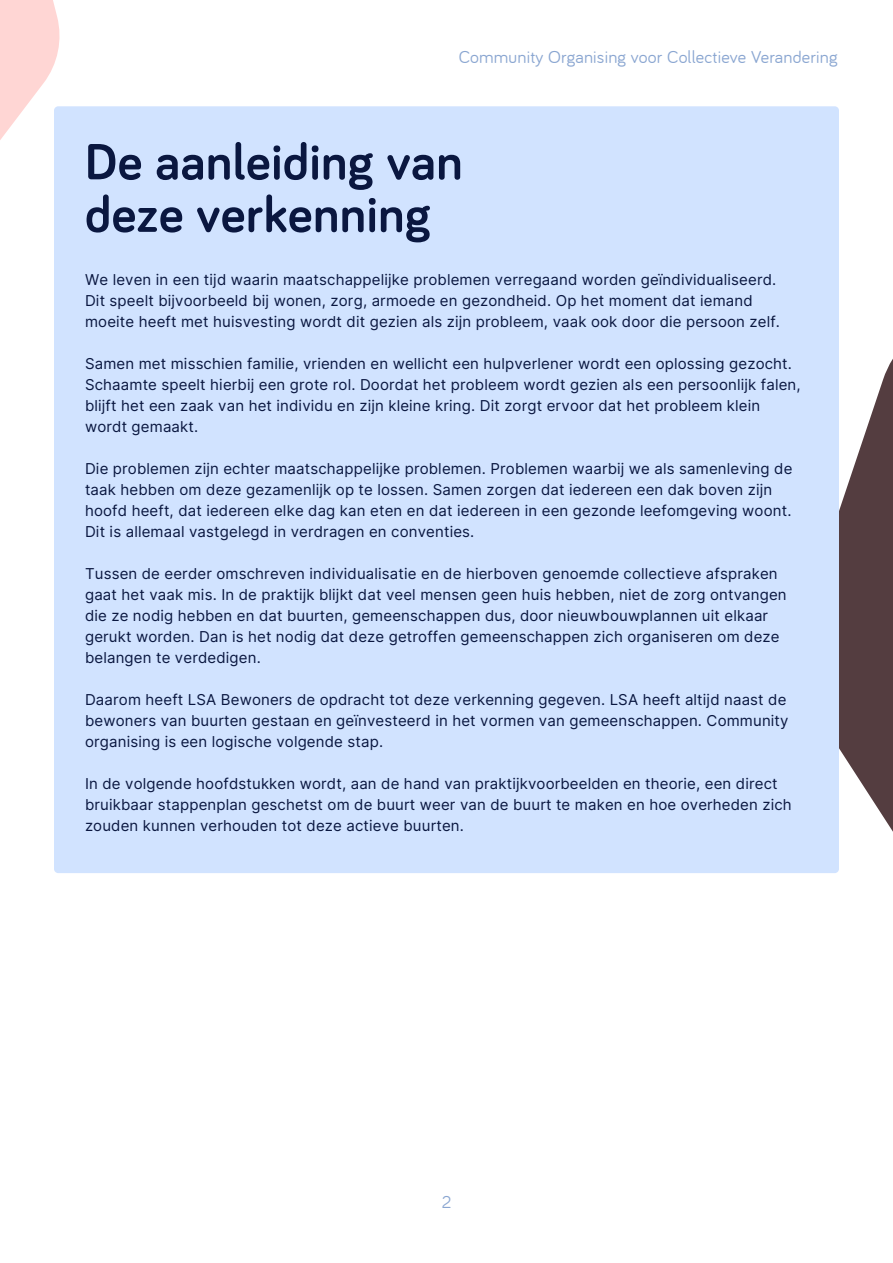
<style>
.page{position:relative;width:893px;height:1263px;background:#fff}
.page>*{position:absolute;margin:0;border:0;box-sizing:border-box;transform-origin:0 0}
.t1{font:700 52.5px/52.5px "Bariol";letter-spacing:.01em;color:#0a1740}
.t2{font:18px "Bariol";letter-spacing:.01em;color:#8aa6d1}
.t3{font:15px/21px "Inter";letter-spacing:.01em;color:#0a1740}
</style>
<div class="page">
<svg style="left:839px;top:359px;width:54px;height:473px;fill:#543d40"></svg>
<div style="left:54px;top:106px;width:785px;height:767px;background:#d1e3ff;border-radius:4px"></div>
<svg style="left:0;top:0;width:63px;height:140px"></svg>
<p class="t2" style="left:459px;top:47px;width:380px">Community Organising voor Collectieve Verandering</p>
<h1 class="t1" style="left:85px;top:136px;width:379px">De aanleiding van deze verkenning</h1>
<p class="t3" style="left:85px;top:269px;width:696px">We leven in een tijd waarin maatschappelijke problemen verregaand worden geïndividualiseerd.<br>Dit speelt bijvoorbeeld bij wonen, zorg, armoede en gezondheid. Op het moment dat iemand moeite heeft met huisvesting wordt dit gezien als zijn probleem, vaak ook door die persoon zelf.</p>
<p class="t3" style="left:85px;top:353px;width:717px">Samen met misschien familie, vrienden en wellicht een hulpverlener wordt een oplossing gezocht.<br>Schaamte speelt hierbij een grote rol. Doordat het probleem wordt gezien als een persoonlijk falen, blijft het een zaak van het individu en zijn kleine kring. Dit zorgt ervoor dat het probleem klein wordt gemaakt.</p>
<p class="t3" style="left:85px;top:458px;width:709px">Die problemen zijn echter maatschappelijke problemen. Problemen waarbij we als samenleving de taak hebben om deze gezamenlijk op te lossen. Samen zorgen dat iedereen een dak boven zijn hoofd heeft, dat iedereen elke dag kan eten en dat iedereen in een gezonde leefomgeving woont.<br>Dit is allemaal vastgelegd in verdragen en conventies.</p>
<p class="t3" style="left:85px;top:563px;width:703px">Tussen de eerder omschreven individualisatie en de hierboven genoemde collectieve afspraken gaat het vaak mis. In de praktijk blijkt dat veel mensen geen huis hebben, niet de zorg ontvangen die ze nodig hebben en dat buurten, gemeenschappen dus, door nieuwbouwplannen uit elkaar gerukt worden. Dan is het nodig dat deze getroffen gemeenschappen zich organiseren om deze belangen te verdedigen.</p>
<p class="t3" style="left:85px;top:689px;width:705px">Daarom heeft LSA Bewoners de opdracht tot deze verkenning gegeven. LSA heeft altijd naast de bewoners van buurten gestaan en geïnvesteerd in het vormen van gemeenschappen. Community organising is een logische volgende stap.</p>
<p class="t3" style="left:85px;top:773px;width:708px">In de volgende hoofdstukken wordt, aan de hand van praktijkvoorbeelden en theorie, een direct bruikbaar stappenplan geschetst om de buurt weer van de buurt te maken en hoe overheden zich zouden kunnen verhouden tot deze actieve buurten.</p>
<p class="t2" style="left:442px;top:1192px;width:11px">2</p>
</div>
